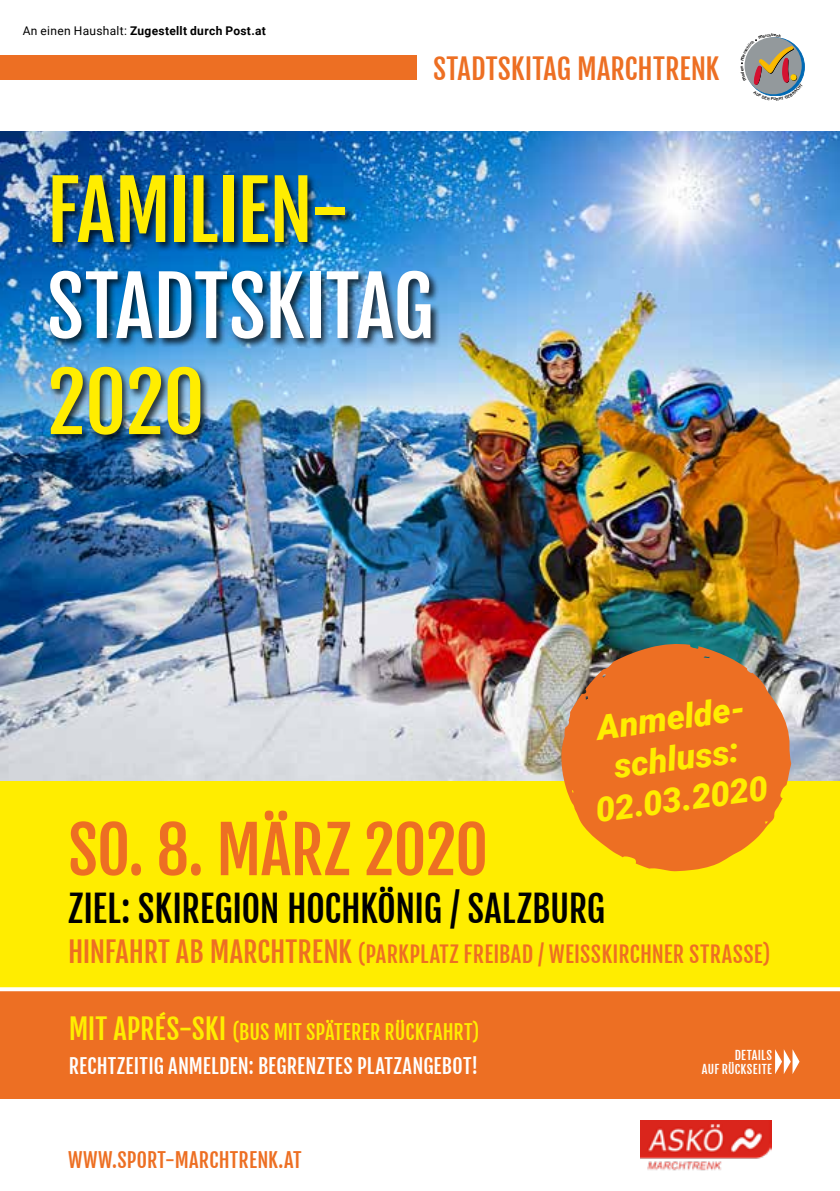
<style>
.page{position:relative;width:840px;height:1191px;background:#fff}
.page>*{position:absolute;margin:0;border:0;box-sizing:border-box;transform-origin:0 0}
.t1{font:80px "Fjalla One";letter-spacing:-.005em;color:#fff}
.t2{font:80px "Fjalla One";letter-spacing:-.03em;color:#ffed00}
.t3{font:80px "Fjalla One";letter-spacing:-.01em;color:#ffed00}
.t4{font:64px "Fjalla One";letter-spacing:-.01em;color:#ed6f23}
.t5{font:36px "Fjalla One";letter-spacing:-.005em;color:#000}
.t6{font:italic 900 34px/40.8px "Roboto";color:#ffed00;text-align:center}
.t7{font:28px "Fjalla One";letter-spacing:.005em;color:#ed6f23}
.t8{font:22px "Fjalla One";letter-spacing:.01em;color:#ed6f23}
.t9{font:20px "Fjalla One";letter-spacing:.01em;color:#fff}
.t10{font:20px "Fjalla One";letter-spacing:.005em;color:#ffed00}
.t11{font:20px "Fjalla One";letter-spacing:.015em;color:#ed6f23}
.t12{font:700 12px "Roboto";letter-spacing:.025em;color:#000}
.t13{font:12px/14.4px "Fjalla One";letter-spacing:.025em;color:#fff;text-align:right}
.t14{font:700 4.2px "Benguiat Gothic";color:#000}
.s1{font-weight:400}
.s2{font-size:28px}
</style>
<div class="page">
<img style="left:0;top:132px;width:839px;height:649px">
<div style="left:0;top:991px;width:839px;height:108px;background:#ed6f23"></div>
<div style="left:0;top:56px;width:416px;height:24px;background:#ed6f23"></div>
<div style="left:0;top:781px;width:839px;height:210px;background:#ffed00"></div>
<div style="left:48px;top:174px;width:392px;height:270px;background:#000;opacity:.75"></div>
<svg style="left:561px;top:643px;width:229px;height:228px;background:#e2802a"></svg>
<svg style="left:0;top:987px;width:839px;height:4px;background:#fffdef"></svg>
<svg style="left:775px;top:1049px;width:24px;height:25px"></svg>
<img style="left:640px;top:1120px;width:131px;height:51px">
<svg style="left:741px;top:37px;width:61px;height:59px"></svg>
<p class="t12" style="left:23px;top:22px;width:245px"><span class="s1">An einen Haushalt:</span> Zugestellt durch Post.at</p>
<p class="t7" style="left:433px;top:52px;width:287px">STADTSKITAG MARCHTRENK</p>
<h1 class="t2" style="left:47px;top:161px;width:304px">FAMILIEN-</h1>
<h1 class="t1" style="left:47px;top:257px;width:388px">STADTSKITAG</h1>
<h1 class="t3" style="left:47px;top:353px;width:159px">2020</h1>
<p class="t14" style="left:773px;top:97px;width:4px">U</p>
<h3 class="t6" style="left:583px;top:706px;width:174px;rotate:-7deg">Anmelde&shy;schluss:<br>02.03.2020</h3>
<h2 class="t4" style="left:68px;top:810px;width:421px">SO. 8. MÄRZ 2020</h2>
<h3 class="t5" style="left:68px;top:887px;width:538px">ZIEL: SKIREGION HOCHKÖNIG / SALZBURG</h3>
<p class="t8" style="left:68px;top:941px;width:703px"><span class="s2">HINFAHRT AB MARCHTRENK</span> (PARKPLATZ FREIBAD / WEISSKIRCHNER STRASSE)</p>
<p class="t10" style="left:69px;top:1020px;width:412px"><span class="s2">MIT APRÉS-SKI</span> (BUS MIT SPÄTERER RÜCKFAHRT)</p>
<p class="t9" style="left:69px;top:1054px;width:411px">RECHTZEITIG ANMELDEN: BEGRENZTES PLATZANGEBOT!</p>
<p class="t11" style="left:68px;top:1148px;width:235px">WWW.SPORT-MARCHTRENK.AT</p>
<p class="t13" style="left:701px;top:1047px;width:72px">DETAILS<br>AUF RÜCKSEITE</p>
</div>
